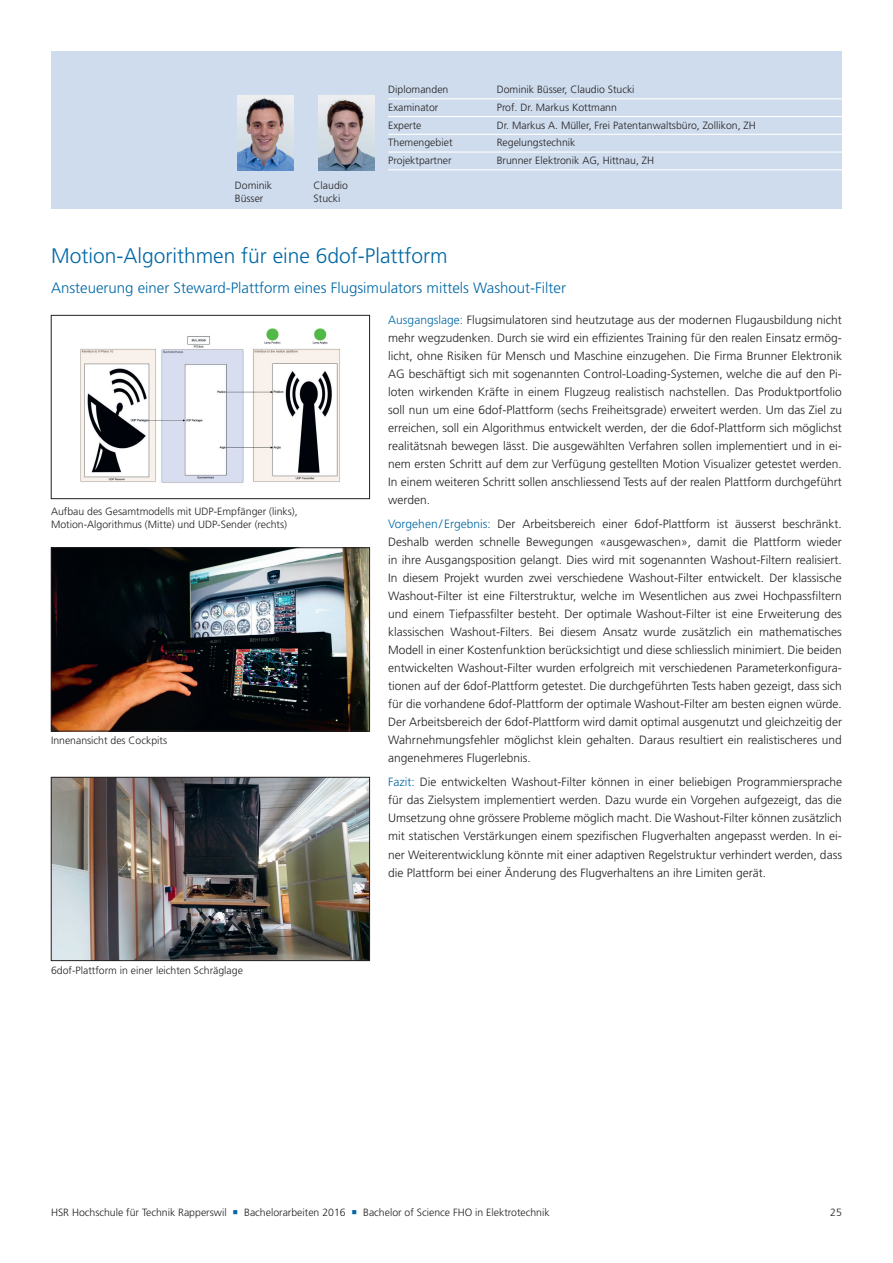
<style>
.page{position:relative;width:893px;height:1263px;background:#fff}
.page>*{position:absolute;margin:0;border:0;box-sizing:border-box;transform-origin:0 0}
.t1{font:300 21px "Frutiger LT Pro";color:#0068a5}
.t2{font:300 15px "Frutiger LT Pro";color:#0068a5}
.t3{font:300 12px/18px "Frutiger LT Pro";color:#231f20;text-align:justify}
.t4{font:300 10.5px/13.5px "Frutiger LT Pro";color:#231f20}
.s1{color:#0068a5}
</style>
<div class="page">
<div style="left:51px;top:51px;width:791px;height:157px;background:#cedced"></div>
<img style="left:80px;top:328px;width:260px;height:155px">
<div style="left:51px;top:315px;width:319px;height:184px;border:1px solid #231f20"></div>
<img style="left:53px;top:549px;width:315px;height:180px">
<div style="left:51px;top:547px;width:319px;height:184px;border:1px solid #231f20"></div>
<img style="left:53px;top:779px;width:315px;height:180px">
<div style="left:51px;top:777px;width:319px;height:184px;border:1px solid #231f20"></div>
<hr style="left:388px;top:98px;width:454px;height:1px;background:#fff">
<hr style="left:388px;top:116px;width:454px;height:1px;background:#fff">
<hr style="left:388px;top:134px;width:454px;height:1px;background:#fff">
<hr style="left:388px;top:151px;width:454px;height:2px;background:#fff">
<hr style="left:388px;top:169px;width:454px;height:1px;background:#fff">
<img style="left:237px;top:95px;width:56px;height:75px">
<img style="left:318px;top:95px;width:56px;height:75px">
<p class="t4" style="left:235px;top:178px;width:39px">Dominik<br>Büsser</p>
<p class="t4" style="left:314px;top:178px;width:36px">Claudio<br>Stucki</p>
<p class="t4" style="left:388px;top:83px;width:62px">Diplomanden</p>
<p class="t4" style="left:497px;top:83px;width:139px">Dominik Büsser, Claudio Stucki</p>
<p class="t4" style="left:388px;top:101px;width:52px">Examinator</p>
<p class="t4" style="left:497px;top:101px;width:122px">Prof. Dr. Markus Kottmann</p>
<p class="t4" style="left:388px;top:118px;width:35px">Experte</p>
<p class="t4" style="left:497px;top:118px;width:261px">Dr. Markus A. Müller, Frei Patentanwaltsbüro, Zollikon, ZH</p>
<p class="t4" style="left:388px;top:136px;width:66px">Themengebiet</p>
<p class="t4" style="left:497px;top:136px;width:80px">Regelungstechnik</p>
<p class="t4" style="left:388px;top:154px;width:65px">Projektpartner</p>
<p class="t4" style="left:497px;top:154px;width:159px">Brunner Elektronik AG, Hittnau, ZH</p>
<h1 class="t1" style="left:51px;top:243px;width:398px">Motion-Algorithmen für eine 6dof-Plattform</h1>
<p class="t2" style="left:51px;top:279px;width:516px">Ansteuerung einer Steward-Plattform eines Flugsimulators mittels Washout-Filter</p>
<p class="t4" style="left:51px;top:504px;width:248px">Aufbau des Gesamtmodells mit UDP-Empfänger (links),<br>Motion-Algorithmus (Mitte) und UDP-Sender (rechts)</p>
<p class="t4" style="left:51px;top:734px;width:118px">Innenansicht des Cockpits</p>
<p class="t4" style="left:51px;top:963px;width:193px">6dof-Plattform in einer leichten Schräglage</p>
<p class="t3" style="left:388px;top:311px;width:455px"><span class="s1">Ausgangslage:</span> Flugsimulatoren sind heutzutage aus der modernen Flugausbildung nicht mehr wegzudenken. Durch sie wird ein effizientes Training für den realen Einsatz ermög&shy;licht, ohne Risiken für Mensch und Maschine einzugehen. Die Firma Brunner Elektronik AG beschäftigt sich mit sogenannten Control-Loading-Systemen, welche die auf den Pi&shy;loten wirkenden Kräfte in einem Flugzeug realistisch nachstellen. Das Produktportfolio soll nun um eine 6dof-Plattform (sechs Freiheitsgrade) erweitert werden. Um das Ziel zu erreichen, soll ein Algorithmus entwickelt werden, der die 6dof-Plattform sich möglichst realitätsnah bewegen lässt. Die ausgewählten Verfahren sollen implementiert und in ei&shy;nem ersten Schritt auf dem zur Verfügung gestellten Motion Visualizer getestet werden.<br>In einem weiteren Schritt sollen anschliessend Tests auf der realen Plattform durchgeführt werden.</p>
<p class="t3" style="left:388px;top:515px;width:455px"><span class="s1">Vorgehen/Ergebnis:</span> Der Arbeitsbereich einer 6dof-Plattform ist äusserst beschränkt.<br>Deshalb werden schnelle Bewegungen «ausgewaschen», damit die Plattform wieder in ihre Ausgangsposition gelangt. Dies wird mit sogenannten Washout-Filtern realisiert.<br>In diesem Projekt wurden zwei verschiedene Washout-Filter entwickelt. Der klassische Washout-Filter ist eine Filterstruktur, welche im Wesentlichen aus zwei Hochpassfiltern und einem Tiefpassfilter besteht. Der optimale Washout-Filter ist eine Erweiterung des klassischen Washout-Filters. Bei diesem Ansatz wurde zusätzlich ein mathematisches Modell in einer Kostenfunktion berücksichtigt und diese schliesslich minimiert. Die beiden entwickelten Washout-Filter wurden erfolgreich mit verschiedenen Parameterkonfigura&shy;tionen auf der 6dof-Plattform getestet. Die durchgeführten Tests haben gezeigt, dass sich für die vorhandene 6dof-Plattform der optimale Washout-Filter am besten eignen würde.<br>Der Arbeitsbereich der 6dof-Plattform wird damit optimal ausgenutzt und gleichzeitig der Wahrnehmungsfehler möglichst klein gehalten. Daraus resultiert ein realistischeres und angenehmeres Flugerlebnis.</p>
<p class="t3" style="left:388px;top:773px;width:455px"><span class="s1">Fazit:</span> Die entwickelten Washout-Filter können in einer beliebigen Programmiersprache für das Zielsystem implementiert werden. Dazu wurde ein Vorgehen aufgezeigt, das die Umsetzung ohne grössere Probleme möglich macht. Die Washout-Filter können zusätzlich mit statischen Verstärkungen einem spezifischen Flugverhalten angepasst werden. In ei&shy;ner Weiterentwicklung könnte mit einer adaptiven Regelstruktur verhindert werden, dass die Plattform bei einer Änderung des Flugverhaltens an ihre Limiten gerät.</p>
<p class="t4" style="left:51px;top:1206px;width:500px">HSR Hochschule für Technik Rapperswil <span class="s1">○</span> Bachelorarbeiten 2016 <span class="s1">○</span> Bachelor of Science FHO in Elektrotechnik</p>
<p class="t4" style="left:830px;top:1206px;width:13px">25</p>
</div>
